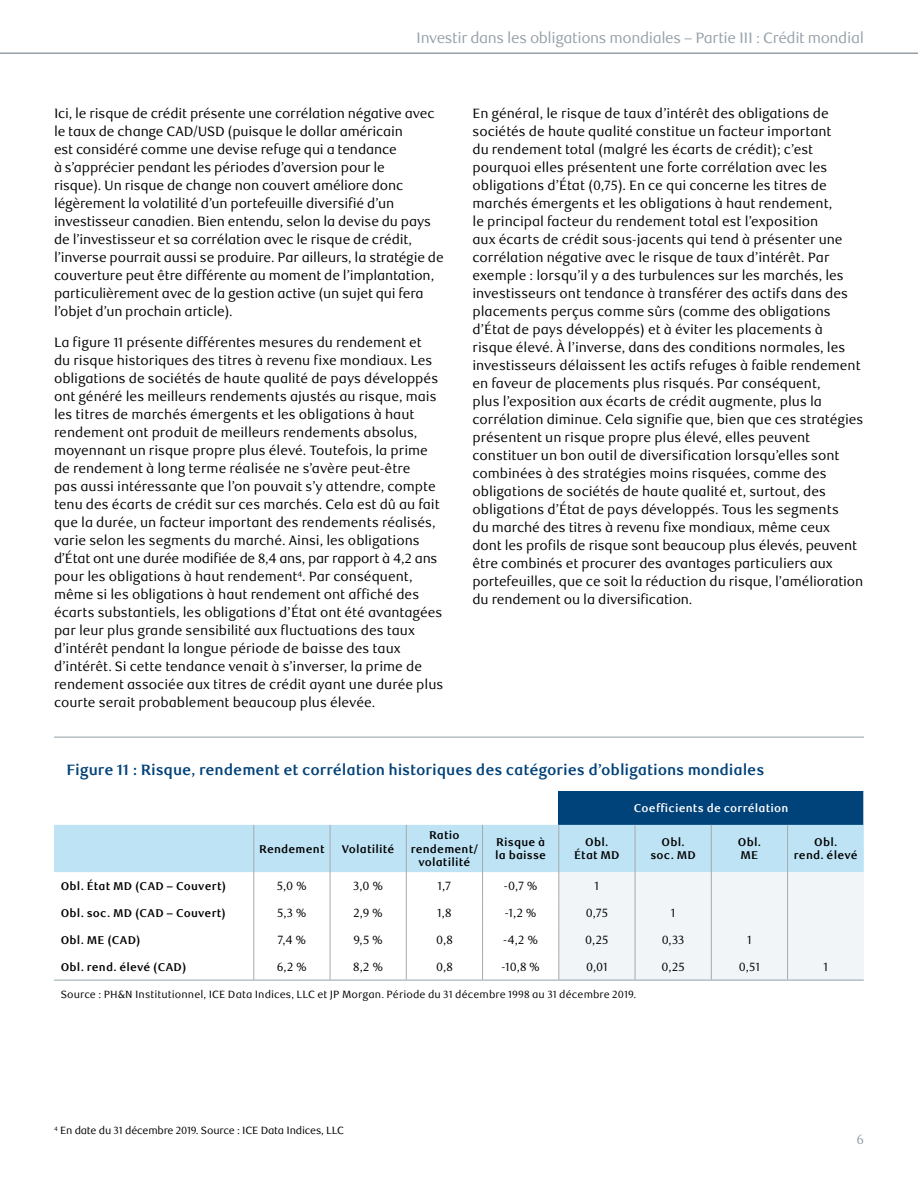
<style>
.page{position:relative;width:918px;height:1188px;background:#fff}
.page>*{position:absolute;margin:0;border:0;box-sizing:border-box;transform-origin:0 0}
.Chart_Table_Title{font:700 15px "RBC Text";letter-spacing:-.005em;color:#00427a}
.t1{font:15px "RBC Text";letter-spacing:-.025em;color:#95a0a9}
.Body{font:13.5px/18px "RBC Text";letter-spacing:-.005em;color:#000}
.t2{font:13.5px "RBC Text";color:#95a0a9}
.Chart_Table_Text{font:12px "RBC Text";letter-spacing:.005em;color:#000}
.Table_Subtitle{font:700 11.25px/13.5px "RBC Text";letter-spacing:.015em;color:#000;text-align:center}
.Table_Subtitle-2{font:700 11.25px "RBC Text";letter-spacing:.015em;color:#fff}
.Chart_Table_footnote{font:10.5px "RBC Text";color:#000}
.Chart_Table_footnote-2{font:10.5px "RBC Text";letter-spacing:-.02em;color:#000}
</style>
<div class="page">
<hr style="left:0;top:52px;width:918px;height:2px;background:#95a0a9">
<hr style="left:54px;top:737px;width:810px;height:1px;background:#95a0a9">
<div style="left:559px;top:791px;width:305px;height:34px;background:#00427a"></div>
<svg style="left:54px;top:825px;width:810px;height:155px"></svg>
<hr style="left:54px;top:980px;width:200px;height:1px;background:#95a0a9">
<hr style="left:254px;top:980px;width:76px;height:1px;background:#95a0a9">
<hr style="left:330px;top:980px;width:76px;height:1px;background:#95a0a9">
<hr style="left:406px;top:980px;width:77px;height:1px;background:#95a0a9">
<hr style="left:483px;top:980px;width:76px;height:1px;background:#95a0a9">
<hr style="left:559px;top:980px;width:76px;height:1px;background:#95a0a9">
<hr style="left:635px;top:980px;width:76px;height:1px;background:#95a0a9">
<hr style="left:711px;top:980px;width:77px;height:1px;background:#95a0a9">
<hr style="left:788px;top:980px;width:76px;height:1px;background:#95a0a9">
<p class="t1" style="left:416px;top:29px;width:449px">Investir dans les obligations mondiales – Partie III : Crédit mondial</p>
<p class="Body" style="left:54px;top:104px;width:391px">Ici, le risque de crédit présente une corrélation négative avec le taux de change CAD/USD (puisque le dollar américain<br>est considéré comme une devise refuge qui a tendance<br>à s’apprécier pendant les périodes d’aversion pour le<br>risque). Un risque de change non couvert améliore donc légèrement la volatilité d’un portefeuille diversifié d’un investisseur canadien. Bien entendu, selon la devise du pays de l’investisseur et sa corrélation avec le risque de crédit, l’inverse pourrait aussi se produire. Par ailleurs, la stratégie de couverture peut être différente au moment de l’implantation, particulièrement avec de la gestion active (un sujet qui fera l’objet d’un prochain article).</p>
<p class="Body" style="left:54px;top:334px;width:391px">La figure 11 présente différentes mesures du rendement et<br>du risque historiques des titres à revenu fixe mondiaux. Les obligations de sociétés de haute qualité de pays développés ont généré les meilleurs rendements ajustés au risque, mais les titres de marchés émergents et les obligations à haut rendement ont produit de meilleurs rendements absolus, moyennant un risque propre plus élevé. Toutefois, la prime de rendement à long terme réalisée ne s’avère peut-être<br>pas aussi intéressante que l’on pouvait s’y attendre, compte tenu des écarts de crédit sur ces marchés. Cela est dû au fait que la durée, un facteur important des rendements réalisés, varie selon les segments du marché. Ainsi, les obligations d’État ont une durée modifiée de 8,4 ans, par rapport à 4,2 ans pour les obligations à haut rendement<sup>4</sup>. Par conséquent, même si les obligations à haut rendement ont affiché des écarts substantiels, les obligations d’État ont été avantagées par leur plus grande sensibilité aux fluctuations des taux d’intérêt pendant la longue période de baisse des taux d’intérêt. Si cette tendance venait à s’inverser, la prime de rendement associée aux titres de crédit ayant une durée plus courte serait probablement beaucoup plus élevée.</p>
<p class="Body" style="left:472px;top:104px;width:393px">En général, le risque de taux d’intérêt des obligations de sociétés de haute qualité constitue un facteur important<br>du rendement total (malgré les écarts de crédit); c’est pourquoi elles présentent une forte corrélation avec les obligations d’État (0,75). En ce qui concerne les titres de marchés émergents et les obligations à haut rendement,<br>le principal facteur du rendement total est l’exposition<br>aux écarts de crédit sous-jacents qui tend à présenter une corrélation négative avec le risque de taux d’intérêt. Par exemple : lorsqu’il y a des turbulences sur les marchés, les investisseurs ont tendance à transférer des actifs dans des placements perçus comme sûrs (comme des obligations d’État de pays développés) et à éviter les placements à risque élevé. À l’inverse, dans des conditions normales, les investisseurs délaissent les actifs refuges à faible rendement en faveur de placements plus risqués. Par conséquent,<br>plus l’exposition aux écarts de crédit augmente, plus la corrélation diminue. Cela signifie que, bien que ces stratégies présentent un risque propre plus élevé, elles peuvent constituer un bon outil de diversification lorsqu’elles sont combinées à des stratégies moins risquées, comme des obligations de sociétés de haute qualité et, surtout, des obligations d’État de pays développés. Tous les segments<br>du marché des titres à revenu fixe mondiaux, même ceux<br>dont les profils de risque sont beaucoup plus élevés, peuvent être combinés et procurer des avantages particuliers aux portefeuilles, que ce soit la réduction du risque, l’amélioration du rendement ou la diversification.</p>
<p class="Chart_Table_Title" style="left:66px;top:761px;width:700px">Figure 11 : Risque, rendement et corrélation historiques des catégories d’obligations mondiales</p>
<p class="Table_Subtitle-2" style="left:634px;top:801px;width:156px">Coefficients de corrélation</p>
<p class="Table_Subtitle" style="left:259px;top:842px;width:67px">Rendement</p>
<p class="Table_Subtitle" style="left:342px;top:842px;width:54px">Volatilité</p>
<p class="Table_Subtitle" style="left:411px;top:829px;width:69px">Ratio rendement/ volatilité</p>
<p class="Table_Subtitle" style="left:495px;top:835px;width:52px;text-align:left">Risque à la baisse</p>
<p class="Table_Subtitle" style="left:574px;top:835px;width:47px">Obl.<br>État MD</p>
<p class="Table_Subtitle" style="left:650px;top:835px;width:47px">Obl. soc. MD</p>
<p class="Table_Subtitle" style="left:738px;top:835px;width:25px;text-align:left">Obl.<br>ME</p>
<p class="Table_Subtitle" style="left:794px;top:835px;width:65px">Obl.<br>rend. élevé</p>
<p class="Table_Subtitle" style="left:61px;top:879px;width:167px">Obl. État MD (CAD – Couvert)</p>
<p class="Chart_Table_Text" style="left:277px;top:879px;width:31px">5,0 %</p>
<p class="Chart_Table_Text" style="left:353px;top:879px;width:31px">3,0 %</p>
<p class="Chart_Table_Text" style="left:438px;top:879px;width:15px">1,7</p>
<p class="Chart_Table_Text" style="left:504px;top:879px;width:35px">-0,7 %</p>
<p class="Chart_Table_Text" style="left:595px;top:879px;width:6px">1</p>
<p class="Table_Subtitle" style="left:61px;top:906px;width:167px">Obl. soc. MD (CAD – Couvert)</p>
<p class="Chart_Table_Text" style="left:277px;top:906px;width:31px">5,3 %</p>
<p class="Chart_Table_Text" style="left:353px;top:906px;width:31px">2,9 %</p>
<p class="Chart_Table_Text" style="left:437px;top:906px;width:16px">1,8</p>
<p class="Chart_Table_Text" style="left:505px;top:906px;width:33px">-1,2 %</p>
<p class="Chart_Table_Text" style="left:586px;top:906px;width:24px">0,75</p>
<p class="Chart_Table_Text" style="left:671px;top:906px;width:6px">1</p>
<p class="Table_Subtitle" style="left:61px;top:933px;width:81px">Obl. ME (CAD)</p>
<p class="Chart_Table_Text" style="left:277px;top:933px;width:30px">7,4 %</p>
<p class="Chart_Table_Text" style="left:353px;top:933px;width:31px">9,5 %</p>
<p class="Chart_Table_Text" style="left:436px;top:933px;width:18px">0,8</p>
<p class="Chart_Table_Text" style="left:503px;top:933px;width:36px">-4,2 %</p>
<p class="Chart_Table_Text" style="left:585px;top:933px;width:25px">0,25</p>
<p class="Chart_Table_Text" style="left:662px;top:933px;width:24px">0,33</p>
<p class="Chart_Table_Text" style="left:747px;top:933px;width:6px">1</p>
<p class="Table_Subtitle" style="left:61px;top:960px;width:127px">Obl. rend. élevé (CAD)</p>
<p class="Chart_Table_Text" style="left:277px;top:960px;width:32px">6,2 %</p>
<p class="Chart_Table_Text" style="left:353px;top:960px;width:31px">8,2 %</p>
<p class="Chart_Table_Text" style="left:436px;top:960px;width:18px">0,8</p>
<p class="Chart_Table_Text" style="left:501px;top:960px;width:40px">-10,8 %</p>
<p class="Chart_Table_Text" style="left:586px;top:960px;width:23px">0,01</p>
<p class="Chart_Table_Text" style="left:662px;top:960px;width:25px">0,25</p>
<p class="Chart_Table_Text" style="left:739px;top:960px;width:23px">0,51</p>
<p class="Chart_Table_Text" style="left:823px;top:960px;width:6px">1</p>
<p class="Chart_Table_footnote" style="left:61px;top:988px;width:577px">Source : PH&amp;N Institutionnel, ICE Data Indices, LLC et JP Morgan. Période du 31 décembre 1998 au 31 décembre 2019.</p>
<p class="Chart_Table_footnote-2" style="left:54px;top:1124px;width:291px"><sup>4</sup> En date du 31 décembre 2019. Source : ICE Data Indices, LLC</p>
<p class="t2" style="left:856px;top:1131px;width:9px">6</p>
</div>
